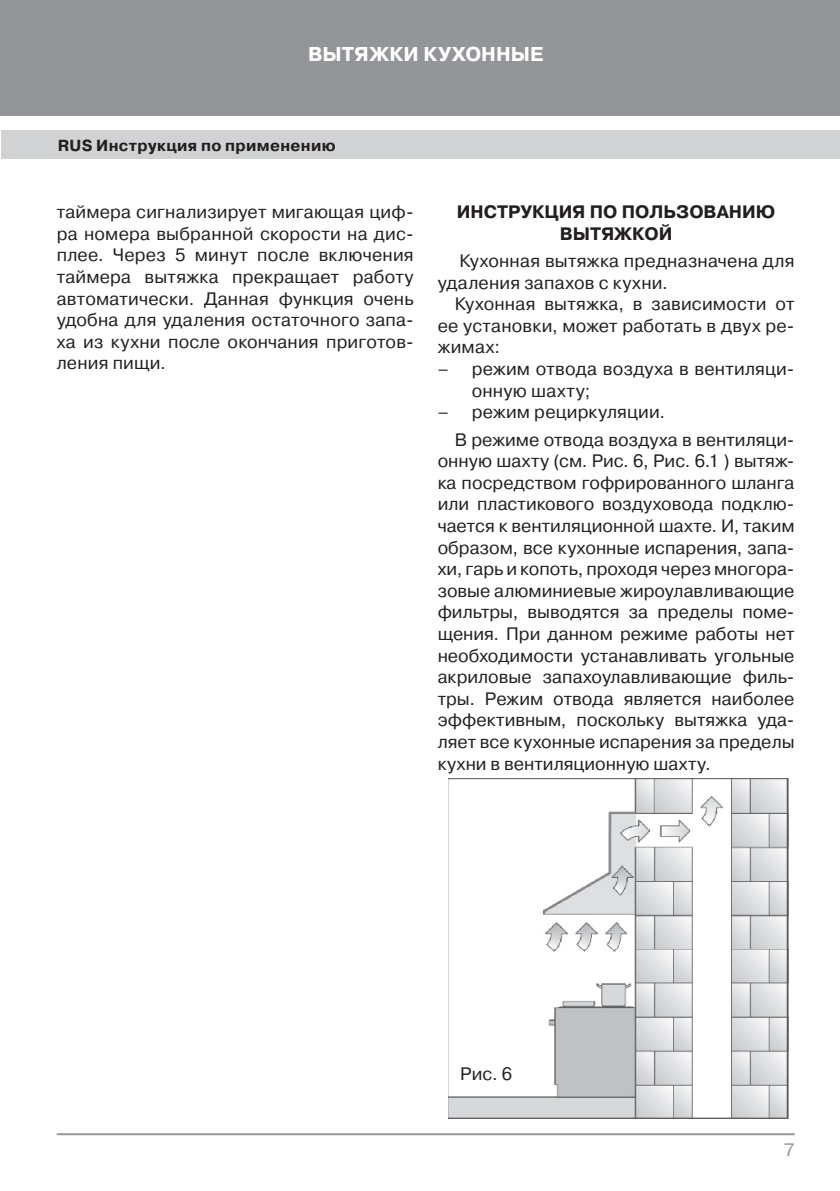
<style>
.page{position:relative;width:840px;height:1191px;background:#fff}
.page>*{position:absolute;margin:0;border:0;box-sizing:border-box;transform-origin:0 0}
.t1{font:700 20px "Pragmatica C";letter-spacing:.005em;color:#fff}
.t2{font:18px/21.6px "Pragmatica C";letter-spacing:.01em;color:#231f20;text-align:justify}
.t3{font:700 18px/21.6px "Pragmatica C";color:#231f20;text-align:center}
.t4{font:18px "Pragmatica C";color:#939598}
.t5{font:700 16px "Pragmatica C";letter-spacing:.02em;color:#231f20}
</style>
<div class="page">
<div style="left:0;top:0;width:839px;height:116px;background:#939598"></div>
<div style="left:1px;top:130px;width:838px;height:29px;background:#d1d2d4"></div>
<hr style="left:57px;top:1133px;width:737px;height:2px;background:#939598">
<img style="left:448px;top:779px;width:340px;height:339px">
<p class="t1" style="left:308px;top:43px;width:237px">ВЫТЯЖКИ КУХОННЫЕ</p>
<p class="t5" style="left:58px;top:136px;width:279px">RUS Инструкция по применению</p>
<p class="t2" style="left:57px;top:201px;width:358px">таймера сигнализирует мигающая циф&shy;ра номера выбранной скорости на дис&shy;плее. Через 5 минут после включения таймера вытяжка прекращает работу автоматически. Данная функция очень удобна для удаления остаточного запа&shy;ха из кухни после окончания приготов&shy;ления пищи.</p>
<p class="t3" style="left:456px;top:201px;width:320px">ИНСТРУКЦИЯ ПО ПОЛЬЗОВАНИЮ<br>ВЫТЯЖКОЙ</p>
<p class="t2" style="left:437px;top:250px;width:358px;text-indent:22px">Кухонная вытяжка предназначена для удаления запахов с кухни.</p>
<p class="t2" style="left:437px;top:293px;width:358px;text-indent:17px">Кухонная вытяжка, в зависимости от ее установки, может работать в двух ре&shy;жимах:</p>
<p class="t2" style="left:471px;top:358px;width:324px;text-indent:-34px">– режим отвода воздуха в вентиляци&shy;онную шахту;</p>
<p class="t2" style="left:454px;top:398px;width:341px;line-height:27.2px;text-indent:-17px">– режим рециркуляции.<br>В режиме отвода воздуха в вентиляци-</p>
<p class="t2" style="left:437px;top:450px;width:358px">онную шахту (см. Рис. 6, Рис. 6.1 ) вытяж&shy;ка посредством гофрированного шланга или пластикового воздуховода подклю&shy;чается к вентиляционной шахте. И, таким образом, все кухонные испарения, запа&shy;хи, гарь и копоть, проходя через многора&shy;зовые алюминиевые жироулавливающие фильтры, выводятся за пределы поме&shy;щения. При данном режиме работы нет необходимости устанавливать угольные акриловые запахоулавливающие филь&shy;тры. Режим отвода является наиболее эффективным, поскольку вытяжка уда&shy;ляет все кухонные испарения за пределы кухни в вентиляционную шахту.</p>
<p class="t2" style="left:460px;top:1063px;width:54px">Рис. 6</p>
<p class="t4" style="left:783px;top:1139px;width:12px">7</p>
</div>
